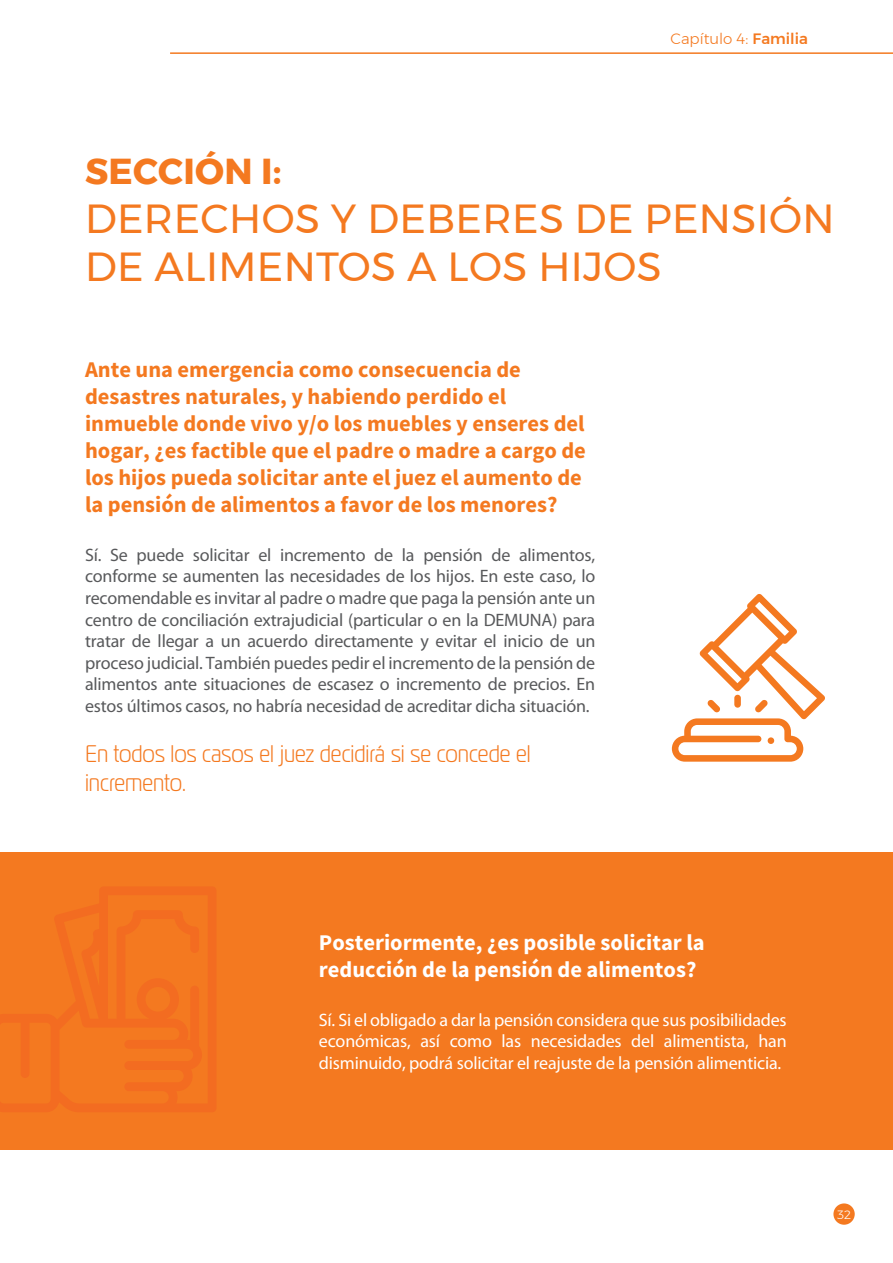
<style>
.page{position:relative;width:893px;height:1263px;background:#fff}
.page>*{position:absolute;margin:0;border:0;box-sizing:border-box;transform-origin:0 0}
.t1{font:40.5px/48.6px "Montserrat";letter-spacing:.01em;color:#f47920}
.t2{font:700 36px "Montserrat";letter-spacing:.01em;color:#f47920}
.t3{font:300 24px/28.8px "Magistral Cond";color:#f47920}
.t4{font:700 22.5px/27px "Source Sans Pro";color:#f47920}
.t5{font:700 22.5px/27px "Source Sans Pro";color:#fff}
.t6{font:18px/21.6px "Myriad Pro";letter-spacing:-.01em;color:#58595b;text-align:justify}
.t7{font:18px/21.6px "Myriad Pro";letter-spacing:-.01em;color:#fff;text-align:justify}
.t8{font:300 15px "Montserrat";color:#f47920}
.t9{font:300 12px "Montserrat";color:#fff}
.s1{font-weight:500}
</style>
<div class="page">
<div style="left:0;top:853px;width:893px;height:297px;background:#f47920"></div>
<svg style="left:672px;top:594px;width:153px;height:168px"></svg>
<svg style="left:0;top:887px;width:216px;height:225px"></svg>
<hr style="left:170px;top:52px;width:723px;height:2px;background:#f47920">
<div style="left:833px;top:1203px;width:22px;height:22px;background:#f47920;border-radius:50%"></div>
<p class="t8" style="left:670px;top:28px;width:139px">Capítulo 4: <span class="s1">Familia</span></p>
<h2 class="t2" style="left:85px;top:142px;width:198px">SECCIÓN I:</h2>
<h1 class="t1" style="left:85px;top:194px;width:751px">DERECHOS Y DEBERES DE PENSIÓN<br>DE ALIMENTOS A LOS HIJOS</h1>
<p class="t4" style="left:85px;top:356px;width:502px">Ante una emergencia como consecuencia de desastres naturales, y habiendo perdido el inmueble donde vivo y/o los muebles y enseres del hogar, ¿es factible que el padre o madre a cargo de los hijos pueda solicitar ante el juez el aumento de la pensión de alimentos a favor de los menores?</p>
<p class="t6" style="left:85px;top:544px;width:512px">Sí. Se puede solicitar el incremento de la pensión de alimentos, conforme se aumenten las necesidades de los hijos. En este caso, lo recomendable es invitar al padre o madre que paga la pensión ante un centro de conciliación extrajudicial (particular o en la DEMUNA) para tratar de llegar a un acuerdo directamente y evitar el inicio de un proceso judicial. También puedes pedir el incremento de la pensión de alimentos ante situaciones de escasez o incremento de precios. En estos últimos casos, no habría necesidad de acreditar dicha situación.</p>
<h3 class="t3" style="left:85px;top:739px;width:447px">En todos los casos el juez decidirá si se concede el incremento.</h3>
<p class="t5" style="left:319px;top:928px;width:387px">Posteriormente, ¿es posible solicitar la reducción de la pensión de alimentos?</p>
<p class="t7" style="left:319px;top:1008px;width:469px">Sí. Si el obligado a dar la pensión considera que sus posibilidades económicas, así como las necesidades del alimentista, han disminuido, podrá solicitar el reajuste de la pensión alimenticia.</p>
<p class="t9" style="left:837px;top:1205px;width:15px">32</p>
</div>
